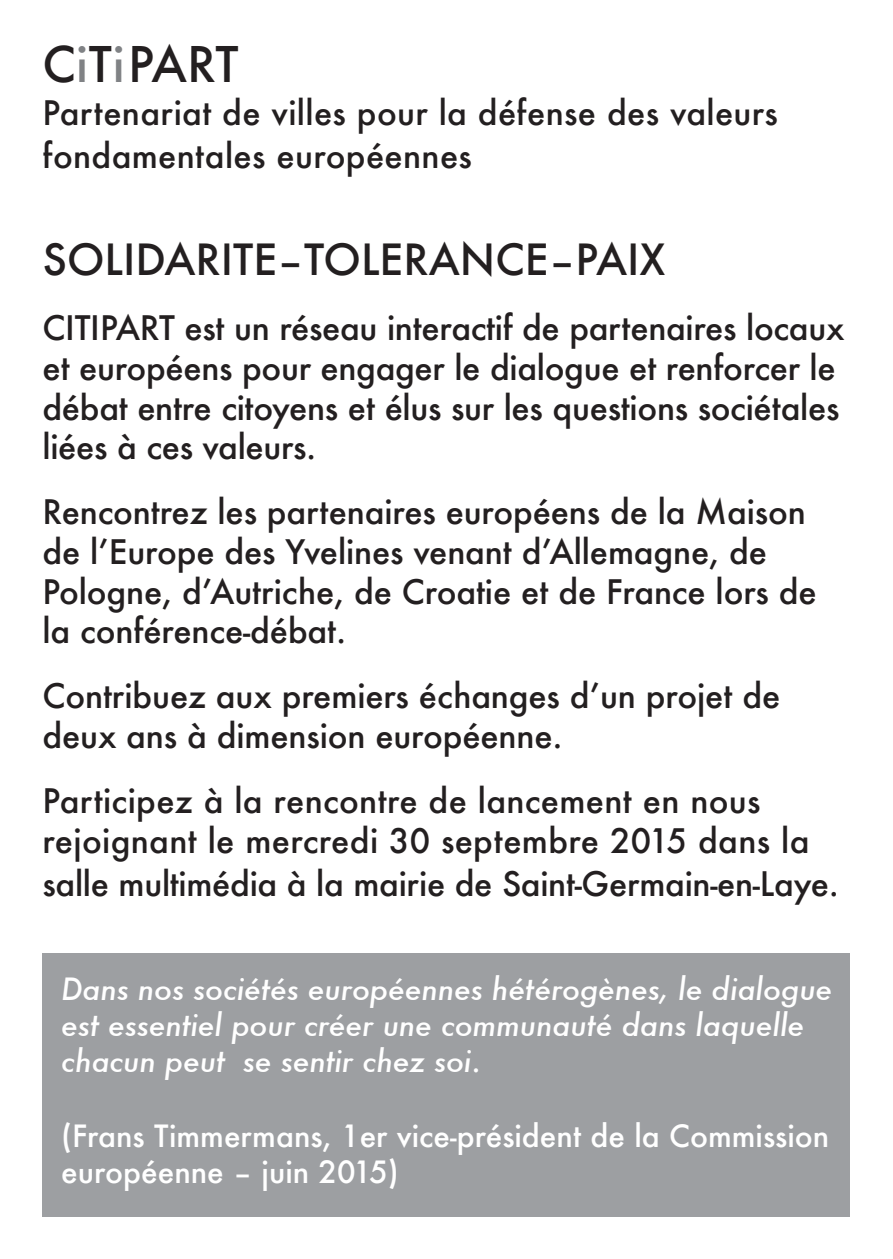
<style>
.page{position:relative;width:893px;height:1259px;background:#fff}
.page>*{position:absolute;margin:0;border:0;box-sizing:border-box;transform-origin:0 0}
.t1{font:500 48px "Futura";letter-spacing:.02em;color:#231f20}
.t2{font:500 42px "Futura";color:#231f20}
.t3{font:500 33px/39.6px "Futura";letter-spacing:-.005em;color:#231f20}
.t4{font:italic 500 30px/36px "Futura";letter-spacing:-.005em;color:#fff}
.t5{font:500 30px/36px "Futura";color:#fff}
.s1{color:#808285}
.s2{font-style:normal}
</style>
<div class="page">
<div style="left:43px;top:952px;width:807px;height:264px;background:#9d9fa2"></div>
<h1 class="t1" style="left:43px;top:31px;width:139px">C<span class="s1">i</span>t<span class="s1">i</span>Part</h1>
<p class="t3" style="left:43px;top:91px;width:737px;line-height:43.2px">Partenariat de villes pour la défense des valeurs fondamentales européennes</p>
<p class="t2" style="left:43px;top:231px;width:624px">SOLIDARITE–TOLERANCE–PAIX</p>
<p class="t3" style="left:43px;top:308px;width:94px">Citi Part</p>
<p class="t3" style="left:43px;top:308px;width:803px;text-indent:142px">est un réseau interactif de partenaires locaux et européens pour engager le dialogue et renforcer le débat entre citoyens et élus sur les questions sociétales liées à ces valeurs.</p>
<p class="t3" style="left:43px;top:492px;width:776px">Rencontrez les partenaires européens de la Maison de l’Europe des Yvelines venant d’Allemagne, de Pologne, d’Autriche, de Croatie et de France lors de la conférence-débat.</p>
<p class="t3" style="left:43px;top:676px;width:739px">Contribuez aux premiers échanges d’un projet de deux ans à dimension européenne.</p>
<p class="t3" style="left:43px;top:780px;width:768px">Participez à la rencontre de lancement en nous rejoignant le mercredi 30 septembre 2015 dans la</p>
<p class="t3" style="left:43px;top:863px;width:798px">salle multimédia à la mairie de Saint-Germain-en-Laye.</p>
<p class="t4" style="left:61px;top:970px;width:773px">Dans nos sociétés européennes hétérogènes, le dialogue est essentiel pour créer une communauté dans laquelle chacun peut se sentir chez soi<span class="s2">.</span></p>
<p class="t5" style="left:61px;top:1117px;width:770px">(Frans Timmermans, 1er vice-président de la Commission européenne – juin 2015)</p>
</div>
